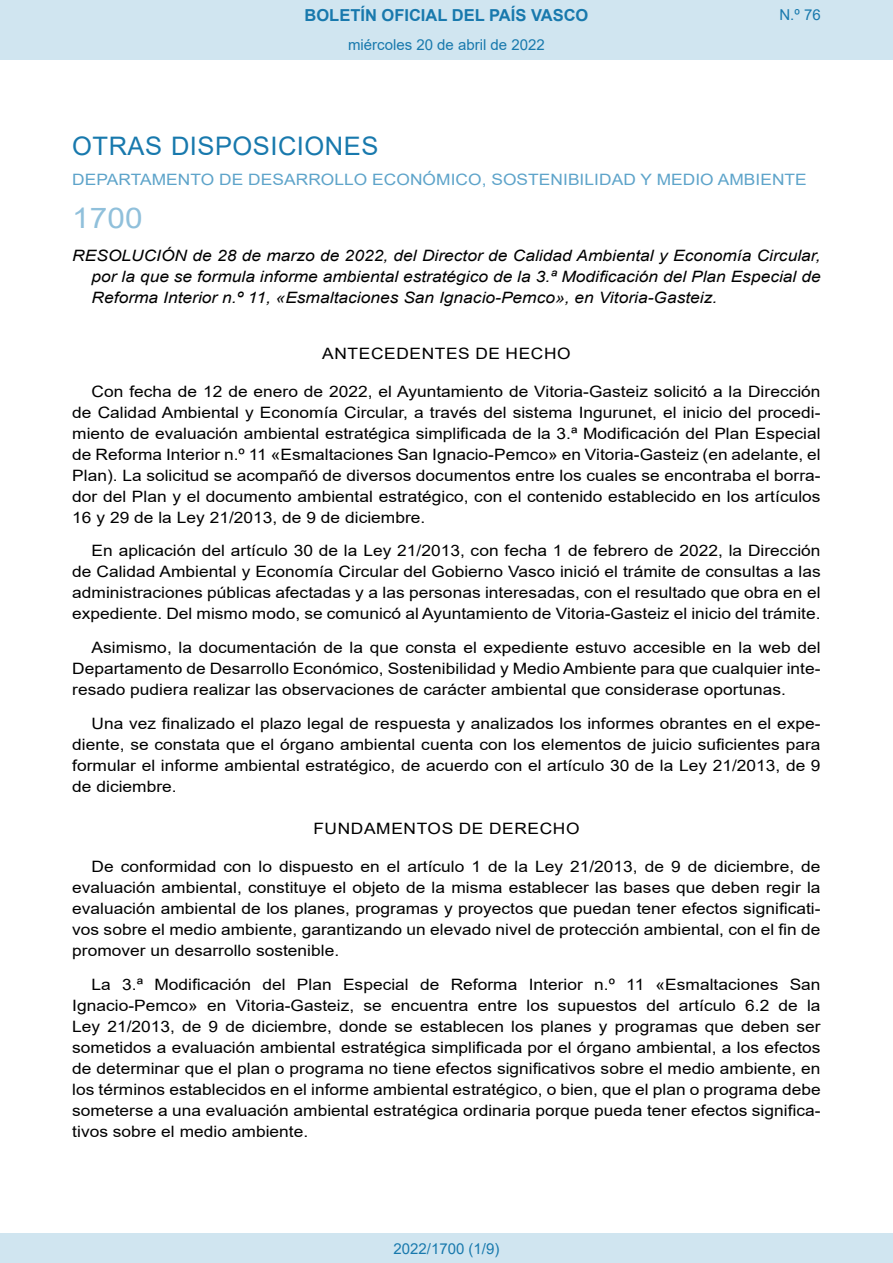
<style>
.page{position:relative;width:893px;height:1263px;background:#fff}
.page>*{position:absolute;margin:0;border:0;box-sizing:border-box;transform-origin:0 0}
.BOPVOrden{font:28.5px "Arial";color:#90c0db;scale:1.11 1}
.BOPVSeccion{font:25.5px "Arial";letter-spacing:.02em;color:#1879ad}
.t1{font:700 16.5px "Arial";color:#1879ad}
.BOPVDetalle{font:15.6px/21px "Arial";color:#000;text-align:justify;scale:1.11 1}
.BOPVTitulo{font:italic 15.6px/21px "Arial";color:#000;text-align:justify;scale:1.11 1}
.BOPVOrganismo{font:15.6px "Arial";letter-spacing:.005em;color:#5ea4ca;scale:1.11 1}
.BOPVClave{font:15.6px "Arial";letter-spacing:.035em;color:#000;scale:1.11 1}
.Paginacion_Centro{font:15px "Arial";color:#1879ad}
</style>
<div class="page">
<div style="left:0;top:0;width:893px;height:60px;background:#d0e5f0"></div>
<div style="left:0;top:1233px;width:893px;height:30px;background:#d0e5f0"></div>
<p class="t1" style="left:305px;top:3px;width:285px">BOLETÍN OFICIAL DEL PAÍS VASCO</p>
<p class="Paginacion_Centro" style="left:348px;top:35px;width:198px">miércoles 20 de abril de 2022</p>
<p class="Paginacion_Centro" style="left:779px;top:5px;width:43px">N.º 76</p>
<p class="BOPVSeccion" style="left:72px;top:128px;width:308px">OTRAS DISPOSICIONES</p>
<p class="BOPVOrganismo" style="left:72px;top:169px;width:663px">DEPARTAMENTO DE DESARROLLO ECONÓMICO, SOSTENIBILIDAD Y MEDIO AMBIENTE</p>
<p class="BOPVOrden" style="left:72px;top:198px;width:65px">1700</p>
<p class="BOPVTitulo" style="left:92px;top:246px;width:658px;text-indent:-19px">RESOLUCIÓN de 28 de marzo de 2022, del Director de Calidad Ambiental y Economía Circular, por la que se formula informe ambiental estratégico de la 3.ª Modificación del Plan Especial de Reforma Interior n.º 11, «Esmaltaciones San Ignacio-Pemco», en Vitoria-Gasteiz.</p>
<p class="BOPVClave" style="left:322px;top:342px;width:225px">ANTECEDENTES DE HECHO</p>
<p class="BOPVDetalle" style="left:72px;top:380px;width:676px;text-indent:19px">Con fecha de 12 de enero de 2022, el Ayuntamiento de Vitoria-Gasteiz solicitó a la Dirección de Calidad Ambiental y Economía Circular, a través del sistema Ingurunet, el inicio del procedi&shy;miento de evaluación ambiental estratégica simplificada de la 3.ª Modificación del Plan Especial de Reforma Interior n.º 11 «Esmaltaciones San Ignacio-Pemco» en Vitoria-Gasteiz (en adelante, el Plan). La solicitud se acompañó de diversos documentos entre los cuales se encontraba el borra&shy;dor del Plan y el documento ambiental estratégico, con el contenido establecido en los artículos 16 y 29 de la Ley 21/2013, de 9 de diciembre.</p>
<p class="BOPVDetalle" style="left:72px;top:540px;width:676px;text-indent:19px">En aplicación del artículo 30 de la Ley 21/2013, con fecha 1 de febrero de 2022, la Dirección de Calidad Ambiental y Economía Circular del Gobierno Vasco inició el trámite de consultas a las administraciones públicas afectadas y a las personas interesadas, con el resultado que obra en el expediente. Del mismo modo, se comunicó al Ayuntamiento de Vitoria-Gasteiz el inicio del trámite.</p>
<p class="BOPVDetalle" style="left:72px;top:637px;width:676px;text-indent:19px">Asimismo, la documentación de la que consta el expediente estuvo accesible en la web del Departamento de Desarrollo Económico, Sostenibilidad y Medio Ambiente para que cualquier inte&shy;resado pudiera realizar las observaciones de carácter ambiental que considerase oportunas.</p>
<p class="BOPVDetalle" style="left:72px;top:713px;width:676px;text-indent:19px">Una vez finalizado el plazo legal de respuesta y analizados los informes obrantes en el expe&shy;diente, se constata que el órgano ambiental cuenta con los elementos de juicio suficientes para formular el informe ambiental estratégico, de acuerdo con el artículo 30 de la Ley 21/2013, de 9 de diciembre.</p>
<p class="BOPVClave" style="left:313px;top:818px;width:241px">FUNDAMENTOS DE DERECHO</p>
<p class="BOPVDetalle" style="left:72px;top:856px;width:676px;text-indent:19px">De conformidad con lo dispuesto en el artículo 1 de la Ley 21/2013, de 9 de diciembre, de evaluación ambiental, constituye el objeto de la misma establecer las bases que deben regir la evaluación ambiental de los planes, programas y proyectos que puedan tener efectos significati&shy;vos sobre el medio ambiente, garantizando un elevado nivel de protección ambiental, con el fin de promover un desarrollo sostenible.</p>
<p class="BOPVDetalle" style="left:72px;top:974px;width:676px;text-indent:19px">La 3.ª Modificación del Plan Especial de Reforma Interior n.º 11 «Esmaltaciones San Ignacio-Pemco» en Vitoria-Gasteiz, se encuentra entre los supuestos del artículo 6.2 de la Ley 21/2013, de 9 de diciembre, donde se establecen los planes y programas que deben ser sometidos a evaluación ambiental estratégica simplificada por el órgano ambiental, a los efectos de determinar que el plan o programa no tiene efectos significativos sobre el medio ambiente, en los términos establecidos en el informe ambiental estratégico, o bien, que el plan o programa debe someterse a una evaluación ambiental estratégica ordinaria porque pueda tener efectos significa&shy;tivos sobre el medio ambiente.</p>
<p class="Paginacion_Centro" style="left:393px;top:1238px;width:107px">2022/1700 (1/9)</p>
</div>
